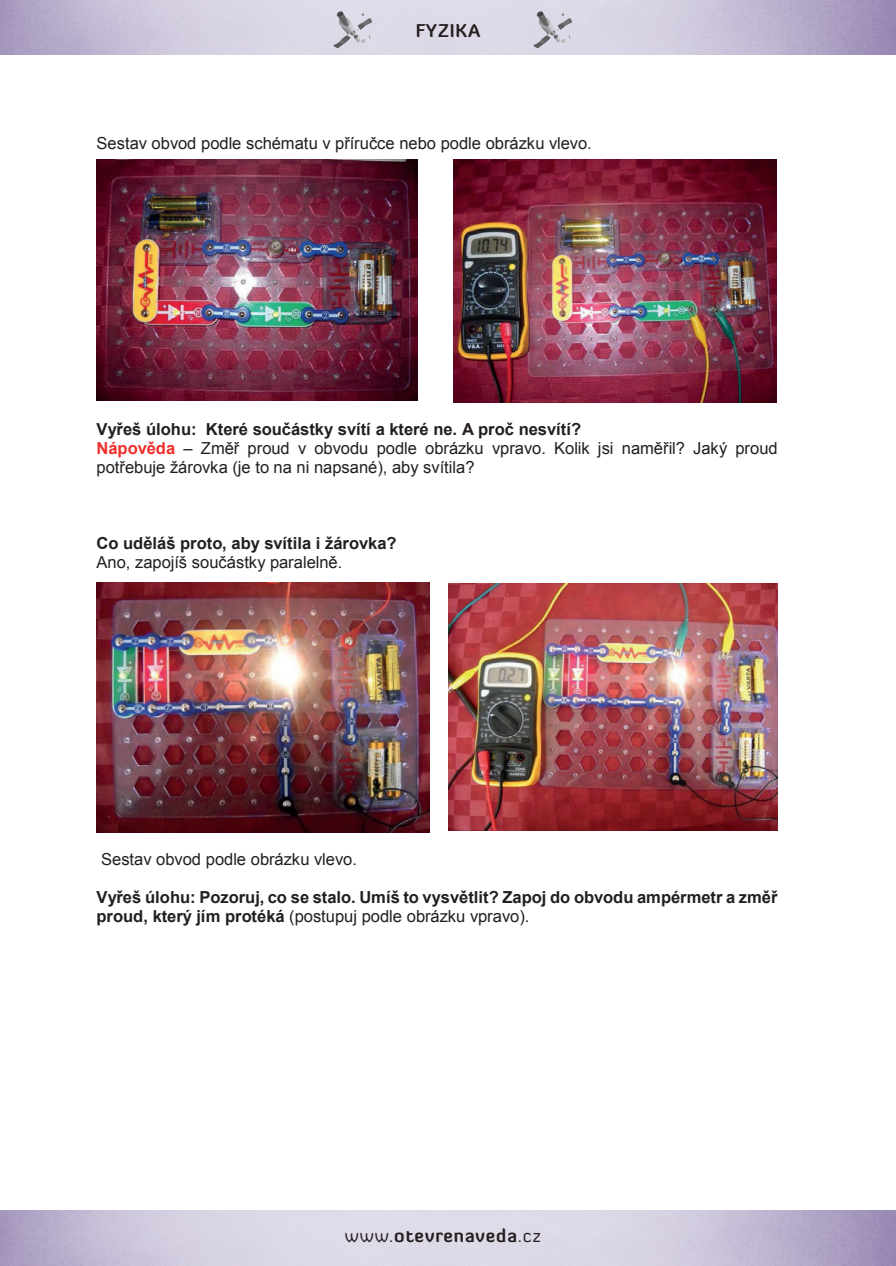
<style>
.page{position:relative;width:896px;height:1266px;background:#fff}
.page>*{position:absolute;margin:0;border:0;box-sizing:border-box;transform-origin:0 0}
.t1{font:700 18px "Diavlo";letter-spacing:.05em;color:#231f20}
.t2{font:16.5px/19px "Arial";color:#231f20}
.t3{font:700 16.5px/19px "Arial";color:#231f20}
.s1{font-weight:700}
.s2{font-weight:700;color:#ee2f2c}
.s3{font-weight:400}
</style>
<div class="page">
<img style="left:327px;top:1px;width:52px;height:49px">
<img style="left:528px;top:1px;width:52px;height:49px">
<img style="left:96px;top:160px;width:322px;height:241px">
<img style="left:453px;top:159px;width:323px;height:243px">
<img style="left:96px;top:582px;width:333px;height:250px">
<img style="left:448px;top:583px;width:329px;height:247px">
<p class="t1" style="left:415px;top:19px;width:66px">FYZIKA</p>
<p class="t2" style="left:96px;top:134px;width:496px">Sestav obvod podle schématu v příručce nebo podle obrázku vlevo.</p>
<p class="t2" style="left:96px;top:419px;width:682px"><span class="s1">Vyřeš úlohu: Které součástky svítí a které ne. A proč nesvítí?<br></span><span class="s2">Nápověda</span> – Změř proud v obvodu podle obrázku vpravo. Kolik jsi naměřil? Jaký proud potřebuje žárovka (je to na ni napsané), aby svítila?</p>
<p class="t3" style="left:96px;top:533px;width:301px">Co uděláš proto, aby svítila i žárovka?</p>
<p class="t2" style="left:96px;top:552px;width:247px">Ano, zapojíš součástky paralelně.</p>
<p class="t2" style="left:101px;top:850px;width:257px">Sestav obvod podle obrázku vlevo.</p>
<p class="t3" style="left:96px;top:887px;width:682px">Vyřeš úlohu: Pozoruj, co se stalo. Umíš to vysvětlit? Zapoj do obvodu ampérmetr a změř proud, který jím protéká <span class="s3">(postupuj podle obrázku vpravo).</span></p>
<p class="t1" style="left:345px;top:1223px;width:197px"><span class="s3">www.</span>otevrenaveda<span class="s3">.cz</span></p>
</div>
